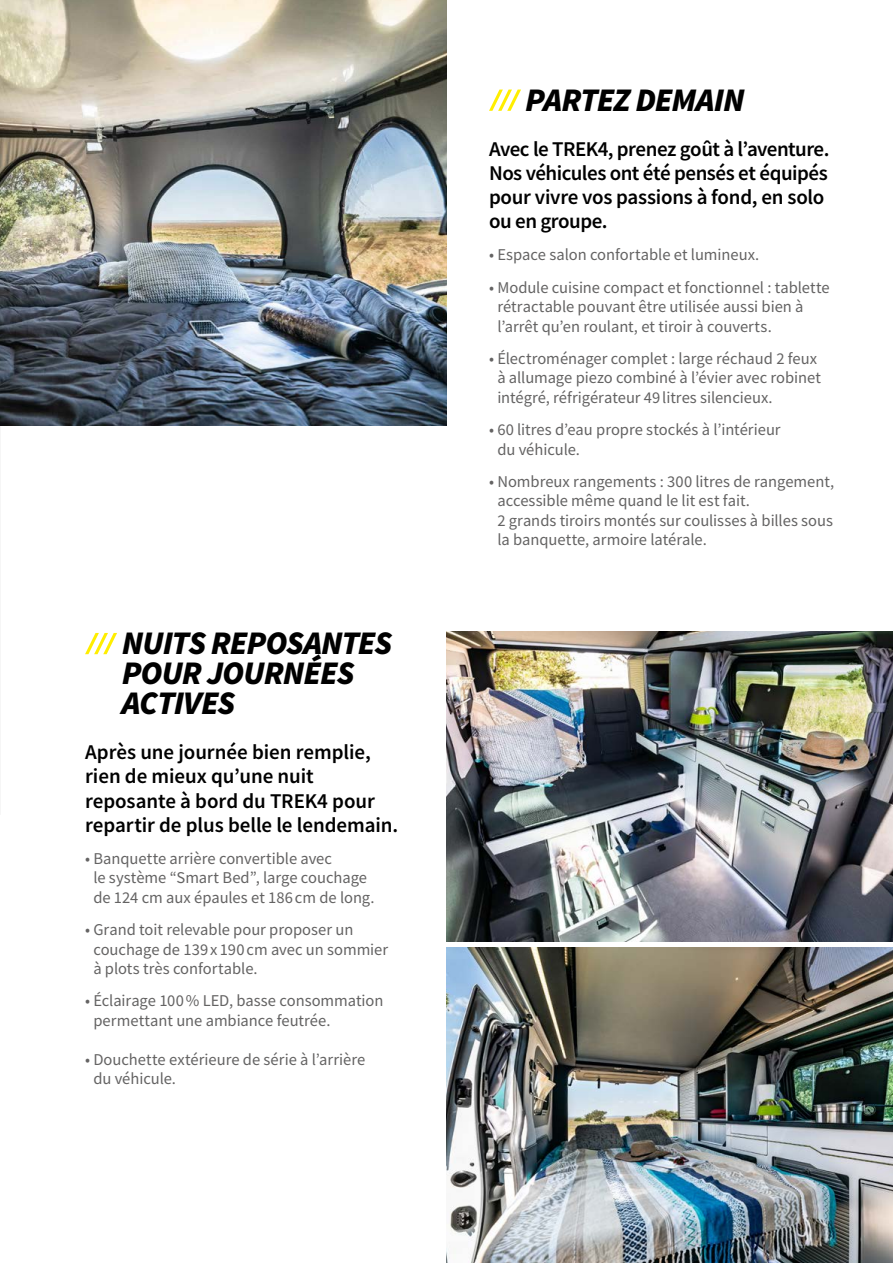
<style>
.page{position:relative;width:893px;height:1263px;background:#fff}
.page>*{position:absolute;margin:0;border:0;box-sizing:border-box;transform-origin:0 0}
.t1{font:italic 900 33px/30px "Source Sans Pro";letter-spacing:-.03em;color:#000}
.t2{font:600 21px/24px "Source Sans Pro";letter-spacing:-.01em;color:#000}
.t3{font:16.5px/19.5px "Source Sans Pro";color:#646363}
</style>
<div class="page">
<img style="left:0;top:0;width:446px;height:425px">
<img style="left:446px;top:631px;width:447px;height:311px">
<img style="left:446px;top:947px;width:447px;height:316px">
<svg style="left:489px;top:90px;width:32px;height:21px"></svg>
<svg style="left:85px;top:633px;width:32px;height:21px"></svg>
<h1 class="t1" style="left:122px;top:628px;width:272px">NUITS REPOSANTES<br>POUR JOURNÉES<br>ACTIVES</h1>
<p class="t2" style="left:85px;top:740px;width:315px">Après une journée bien remplie, rien de mieux qu’une nuit reposante à bord du TREK4 pour repartir de plus belle le lendemain.</p>
<p class="t3" style="left:93px;top:848px;width:283px;text-indent:-8px">• Banquette arrière convertible avec<br>le système “Smart Bed”, large couchage de 124 cm aux épaules et 186 cm de long.</p>
<p class="t3" style="left:93px;top:920px;width:296px;text-indent:-8px">• Grand toit relevable pour proposer un couchage de 139 x 190 cm avec un sommier à plots très confortable.</p>
<p class="t3" style="left:93px;top:991px;width:292px;text-indent:-8px">• Éclairage 100% LED, basse consommation permettant une ambiance feutrée.</p>
<p class="t3" style="left:93px;top:1049px;width:274px;text-indent:-8px">• Douchette extérieure de série à l’arrière du véhicule.</p>
<h1 class="t1" style="left:525px;top:84px;width:221px">PARTEZ DEMAIN</h1>
<p class="t2" style="left:489px;top:137px;width:342px">Avec le TREK4, prenez goût à l’aventure.<br>Nos véhicules ont été pensés et équipés pour vivre vos passions à fond, en solo ou en groupe.</p>
<p class="t3" style="left:489px;top:245px;width:272px">• Espace salon confortable et lumineux.</p>
<p class="t3" style="left:497px;top:277px;width:334px;text-indent:-8px">• Module cuisine compact et fonctionnel : tablette rétractable pouvant être utilisée aussi bien à l’arrêt qu’en roulant, et tiroir à couverts.</p>
<p class="t3" style="left:497px;top:349px;width:325px;text-indent:-8px">• Électroménager complet : large réchaud 2 feux à allumage piezo combiné à l’évier avec robinet intégré, réfrigérateur 49 litres silencieux.</p>
<p class="t3" style="left:497px;top:420px;width:285px;text-indent:-8px">• 60 litres d’eau propre stockés à l’intérieur du véhicule.</p>
<p class="t3" style="left:497px;top:472px;width:338px;text-indent:-8px">• Nombreux rangements : 300 litres de rangement, accessible même quand le lit est fait.<br>2 grands tiroirs montés sur coulisses à billes sous la banquette, armoire latérale.</p>
</div>
